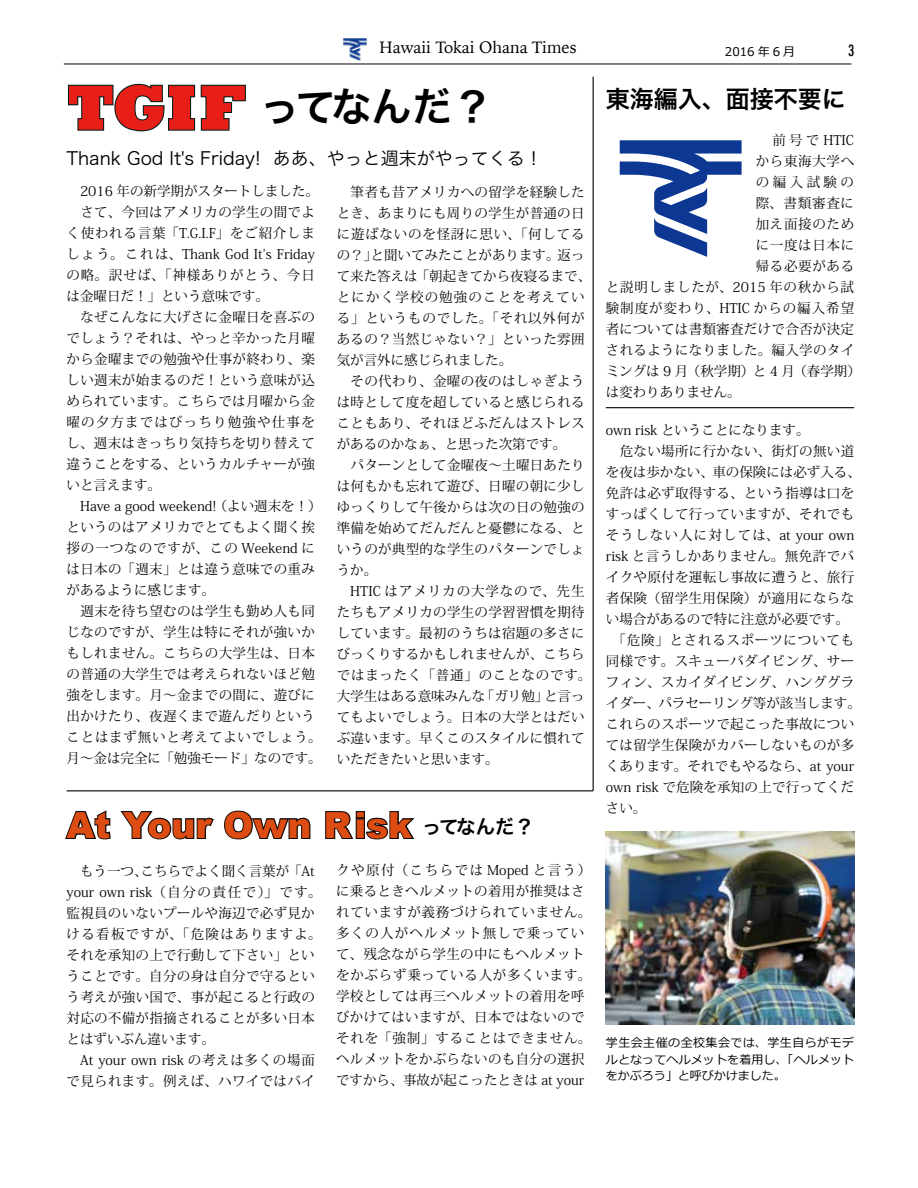
<style>
.page{position:relative;width:918px;height:1188px;background:#fff}
.page>*{position:absolute;margin:0;border:0;box-sizing:border-box;transform-origin:0 0}
.t1{font:800 64.5px "Rockwell";color:#e71f18}
.t2{font:40.5px "Hira Kaku Pro W6";letter-spacing:-.06em;color:#000}
.t3{font:900 36px "Arial";color:#dd4c13}
.t4{font:24px "Hira Kaku Pro W6";color:#000}
.t5{font:19.5px "Hira Kaku Pro W6";letter-spacing:-.06em;color:#000}
.t6{font:18px "Hira Kaku Pro W3";color:#000}
.t7{font:16.5px "Iowan Old Style";color:#000}
.t8{font:500 condensed 15px "Futura";color:#000}
.t9{font:13.5px/21px "Koz Min Pr 6 N";letter-spacing:.025em;color:#000}
.t10{font:13.5px "Koz Min Pr 6 N";color:#000}
.t11{font:13.5px "Koz Min Pr 6 N";letter-spacing:.05em;color:#000}
.t12{font:13.5px "Koz Min Pr 6 N";letter-spacing:.055em;color:#000}
.t13{font:13.5px "Koz Min Pr 6 N";letter-spacing:.07em;color:#000}
.t14{font:13.5px "Koz Min Pr 6 N";letter-spacing:.115em;color:#000}
.t15{font:12px/16.5px "Meiryo";letter-spacing:.01em;color:#000;text-align:justify}
</style>
<div class="page">
<img style="left:344px;top:38px;width:23px;height:22px">
<hr style="left:64px;top:64px;width:787px;height:1px;background:#000">
<svg style="left:65px;top:810px;width:46px;height:30px"></svg>
<svg style="left:120px;top:811px;width:94px;height:29px"></svg>
<svg style="left:224px;top:810px;width:87px;height:30px"></svg>
<svg style="left:325px;top:811px;width:90px;height:29px"></svg>
<svg style="left:67px;top:83px;width:179px;height:49px"></svg>
<hr style="left:67px;top:790px;width:526px;height:1px;background:#000">
<hr style="left:606px;top:407px;width:248px;height:1px;background:#000">
<img style="left:606px;top:832px;width:248px;height:193px">
<svg style="left:620px;top:140px;width:122px;height:117px"></svg>
<hr style="left:593px;top:77px;width:1px;height:714px;background:#000">
<h1 class="t1" style="left:67px;top:71px;width:181px">TGIF</h1>
<p class="t7" style="left:380px;top:33px;width:199px">Hawaii Tokai Ohana Times</p>
<p class="t15" style="left:725px;top:44px;width:72px">2016 年 6 月</p>
<p class="t8" style="left:848px;top:41px;width:8px">3</p>
<h2 class="t2" style="left:260px;top:70px;width:235px">ってなんだ？</h2>
<h3 class="t4" style="left:606px;top:78px;width:241px">東海編入、面接不要に</h3>
<h3 class="t6" style="left:67px;top:142px;width:478px">Thank God It's Friday! ああ、やっと週末がやってくる！</h3>
<p class="t9" style="left:337px;top:182px;width:256px">　筆者も昔アメリカへの留学を経験したとき、あまりにも周りの学生が普通の日に遊ばないのを怪訝に思い、「何してるの？」と聞いてみたことがあります。返って来た答えは「朝起きてから夜寝るまで、とにかく学校の勉強のことを考えている」というものでした。「それ以外何があるの？当然じゃない？」といった雰囲気が言外に感じられました。<br>　その代わり、金曜の夜のはしゃぎようは時として度を超していると感じられることもあり、それほどふだんはストレスがあるのかなぁ、と思った次第です。<br>　パターンとして金曜夜〜土曜日あたりは何もかも忘れて遊び、日曜の朝に少しゆっくりして午後からは次の日の勉強の準備を始めてだんだんと憂鬱になる、というのが典型的な学生のパターンでしょうか。<br>　HTIC はアメリカの大学なので、先生たちもアメリカの学生の学習習慣を期待しています。最初のうちは宿題の多さにびっくりするかもしれませんが、こちらではまったく「普通」のことなのです。大学生はある意味みんな「ガリ勉」と言ってもよいでしょう。日本の大学とはだいぶ違います。早くこのスタイルに慣れていただきたいと思います。</p>
<p class="t9" style="left:67px;top:181px;width:257px">　2016 年の新学期がスタートしました。　さて、今回はアメリカの学生の間でよく使われる言葉「T.G.I.F」をご紹介しましょう。これは、Thank God It's Fridayの略。訳せば、「神様ありがとう、今日は金曜日だ！」という意味です。<br>　なぜこんなに大げさに金曜日を喜ぶのでしょう？それは、やっと辛かった月曜から金曜までの勉強や仕事が終わり、楽しい週末が始まるのだ！という意味が込められています。こちらでは月曜から金曜の夕方まではびっちり勉強や仕事をし、週末はきっちり気持ちを切り替えて違うことをする、というカルチャーが強いと言えます。<br>　Have a good weekend! （よい週末を！）というのはアメリカでとてもよく聞く挨拶の一つなのですが、この Weekend には日本の「週末」とは違う意味での重みがあるように感じます。<br>　週末を待ち望むのは学生も勤め人も同じなのですが、学生は特にそれが強いかもしれません。こちらの大学生は、日本の普通の大学生では考えられないほど勉強をします。月〜金までの間に、遊びに出かけたり、夜遅くまで遊んだりということはまず無いと考えてよいでしょう。月〜金は完全に「勉強モード」なのです。</p>
<h3 class="t3" style="left:67px;top:799px;width:347px">At Your Own Risk</h3>
<h3 class="t5" style="left:422px;top:809px;width:114px">ってなんだ？</h3>
<p class="t9" style="left:67px;top:861px;width:257px">　もう一つ、こちらでよく聞く言葉が「At your own risk（自分の責任で）」です。監視員のいないプールや海辺で必ず見かける看板ですが、「危険はありますよ。それを承知の上で行動して下さい」ということです。自分の身は自分で守るという考えが強い国で、事が起こると行政の対応の不備が指摘されることが多い日本とはずいぶん違います。<br>　At your own risk の考えは多くの場面で見られます。例えば、ハワイではバイ</p>
<p class="t9" style="left:336px;top:860px;width:257px">クや原付（こちらでは Moped と言う）に乗るときヘルメットの着用が推奨はされていますが義務づけられていません。多くの人がヘルメット無しで乗っていて、残念ながら学生の中にもヘルメットをかぶらず乗っている人が多くいます。学校としては再三ヘルメットの着用を呼びかけてはいますが、日本ではないのでそれを「強制」することはできません。ヘルメットをかぶらないのも自分の選択ですから、事故が起こったときは at your</p>
<p class="t14" style="left:756px;top:132px;width:100px">　前号でHTIC</p>
<p class="t11" style="left:756px;top:153px;width:100px">から東海大学へ</p>
<p class="t9" style="left:756px;top:172px;width:100px">の編入試験の</p>
<p class="t9" style="left:756px;top:193px;width:100px">際、書類審査に</p>
<p class="t11" style="left:756px;top:216px;width:100px">加え面接のため</p>
<p class="t11" style="left:756px;top:237px;width:100px">に一度は日本に</p>
<p class="t11" style="left:756px;top:258px;width:100px">帰る必要がある</p>
<p class="t12" style="left:606px;top:279px;width:250px">と説明しましたが、2015 年の秋から試</p>
<p class="t13" style="left:606px;top:300px;width:250px">験制度が変わり、HTIC からの編入希望</p>
<p class="t9" style="left:606px;top:319px;width:250px">者については書類審査だけで合否が決定</p>
<p class="t9" style="left:606px;top:340px;width:250px">されるようになりました。編入学のタイ</p>
<p class="t10" style="left:606px;top:363px;width:257px">ミングは 9 月（秋学期）と 4 月（春学期）</p>
<p class="t10" style="left:606px;top:384px;width:136px">は変わりありません。</p>
<p class="t9" style="left:606px;top:420px;width:257px">own risk ということになります。<br>　危ない場所に行かない、街灯の無い道を夜は歩かない、車の保険には必ず入る、免許は必ず取得する、という指導は口をすっぱくして行っていますが、それでもそうしない人に対しては、at your own risk と言うしかありません。無免許でバイクや原付を運転し事故に遭うと、旅行者保険（留学生用保険）が適用にならない場合があるので特に注意が必要です。　「危険」とされるスポーツについても同様です。スキューバダイビング、サーフィン、スカイダイビング、ハンググライダー、パラセーリング等が該当します。これらのスポーツで起こった事故については留学生保険がカバーしないものが多くあります。それでもやるなら、at your own risk で危険を承知の上で行ってください。</p>
<p class="t15" style="left:606px;top:1036px;width:250px">学生会主催の全校集会では、学生自らがモデルとなってヘルメットを着用し、「ヘルメットをかぶろう」と呼びかけました。</p>
</div>
